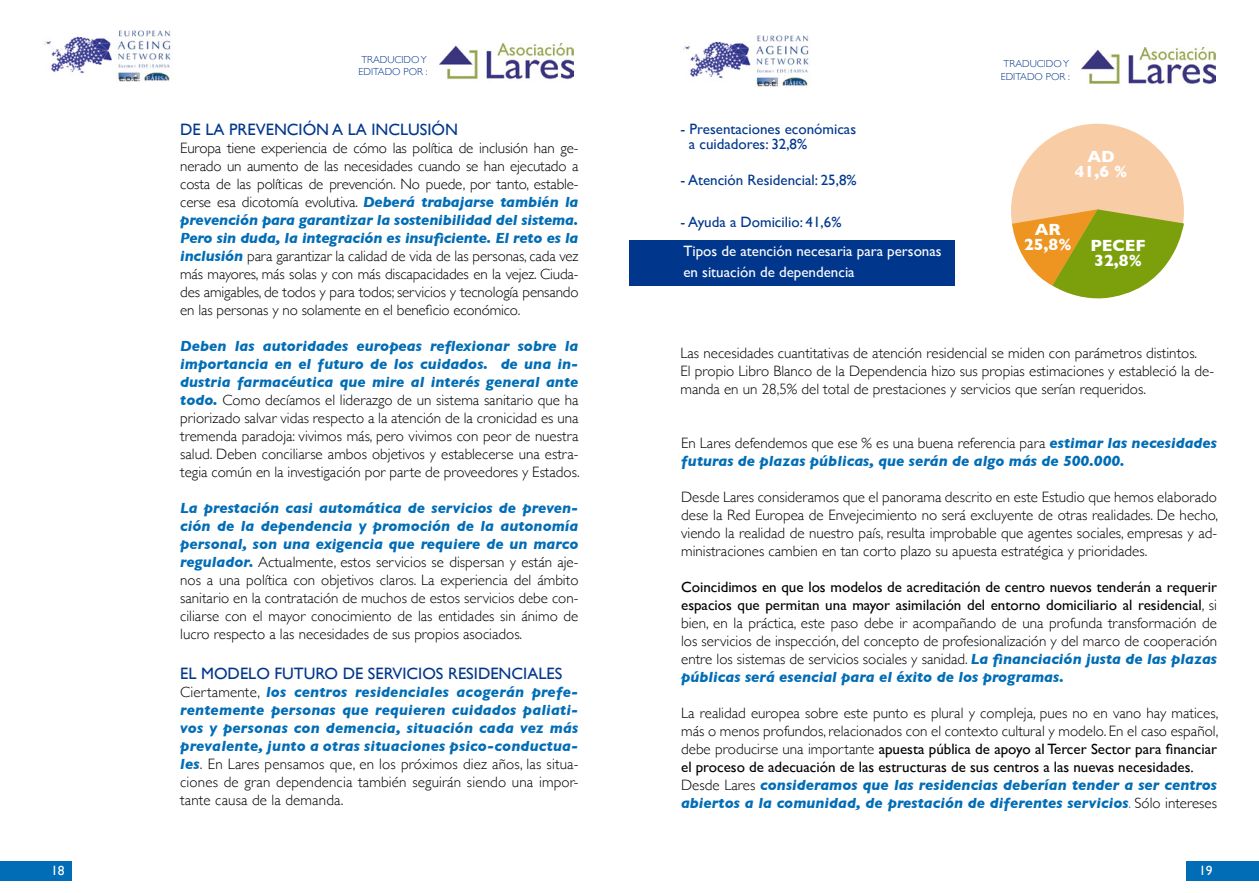
<style>
.page{position:relative;width:1259px;height:893px;background:#fff}
.page>*{position:absolute;margin:0;border:0;box-sizing:border-box;transform-origin:0 0}
.t1{font:16.5px "Gill Sans";color:#00378d}
.t2{font:700 16.5px/15px "Gill Sans";color:#fff;text-align:center}
.t3{font:300 15px/18px "Gill Sans";color:#000;text-align:justify}
.t4{font:italic 700 15px/18px "Gill Sans";letter-spacing:.005em;color:#006db6;text-align:justify}
.t5{font:15px/15px "Gill Sans";color:#00378d}
.t6{font:15px/21px "Gill Sans";color:#fff}
.t7{font:13.5px "Gill Sans";color:#fff}
.t8{font:300 10.2px/12.3px "Gill Sans";color:#00378d}
.s1{font-weight:700;font-style:italic;color:#006db6}
.s2{font-weight:300;font-style:normal;color:#000}
.s3{font-weight:400}
.s4{color:#006db6}
</style>
<div class="page">
<img style="left:439px;top:43px;width:134px;height:37px">
<img style="left:1081px;top:48px;width:134px;height:37px">
<div style="left:0;top:861px;width:72px;height:19px;background:#006db6"></div>
<div style="left:1186px;top:861px;width:73px;height:19px;background:#006db6"></div>
<img style="left:44px;top:30px;width:127px;height:52px">
<img style="left:683px;top:35px;width:126px;height:52px">
<div style="left:629px;top:240px;width:326px;height:46px;background:#00378d"></div>
<div style="left:1011px;top:124px;width:173px;height:174px;background:#f8cda5;border-radius:50%"></div>
<svg style="left:1012px;top:209px;width:172px;height:90px"></svg>
<p class="t8" style="left:358px;top:53px;width:71px">TRADUCIDO Y<br>EDITADO POR :</p>
<p class="t8" style="left:1000px;top:57px;width:71px">TRADUCIDO Y<br>EDITADO POR :</p>
<p class="t1" style="left:180px;top:120px;width:279px">DE LA PREVENCIÓN A LA INCLUSIÓN</p>
<p class="t3" style="left:180px;top:138px;width:400px">Europa tiene experiencia de cómo las política de inclusión han ge&shy;nerado un aumento de las necesidades cuando se han ejecutado a costa de las políticas de prevención. No puede, por tanto, estable&shy;cerse esa dicotomía evolutiva. <span class="s1">Deberá trabajarse también la prevención para garantizar la sostenibilidad del sistema.<br>Pero sin duda, la integración es insuficiente. El reto es la inclusión</span> para garantizar la calidad de vida de las personas, cada vez más mayores, más solas y con más discapacidades en la vejez. Ciuda&shy;des amigables, de todos y para todos; servicios y tecnología pensando en las personas y no solamente en el beneficio económico.</p>
<p class="t3" style="left:180px;top:336px;width:401px"><span class="s1">Deben las autoridades europeas reflexionar sobre la importancia en el futuro de los cuidados. de una in&shy;dustria farmacéutica que mire al interés general ante todo.</span> Como decíamos el liderazgo de un sistema sanitario que ha priorizado salvar vidas respecto a la atención de la cronicidad es una tremenda paradoja: vivimos más, pero vivimos con peor de nuestra salud. Deben conciliarse ambos objetivos y establecerse una estra&shy;tegia común en la investigación por parte de proveedores y Estados.</p>
<p class="t3" style="left:180px;top:498px;width:400px"><span class="s1">La prestación casi automática de servicios de preven&shy;ción de la dependencia y promoción de la autonomía personal, son una exigencia que requiere de un marco regulador.</span> Actualmente, estos servicios se dispersan y están aje&shy;nos a una política con objetivos claros. La experiencia del ámbito sanitario en la contratación de muchos de estos servicios debe con&shy;ciliarse con el mayor conocimiento de las entidades sin ánimo de lucro respecto a las necesidades de sus propios asociados.</p>
<p class="t1" style="left:180px;top:663px;width:383px">EL MODELO FUTURO DE SERVICIOS RESIDENCIALES</p>
<p class="t4" style="left:180px;top:683px;width:400px"><span class="s2">Ciertamente,</span> los centros residenciales acogerán prefe&shy;rentemente personas que requieren cuidados paliati&shy;vos y personas con demencia, situación cada vez más prevalente, junto a otras situaciones psico-conductua&shy;les<span class="s2">. En Lares pensamos que, en los próximos diez años, las situa&shy;ciones de gran dependencia también seguirán siendo una impor&shy;tante causa de la demanda.</span></p>
<p class="t5" style="left:689px;top:121px;width:169px;text-indent:-8px">- Presentaciones económicas a cuidadores: 32,8%</p>
<p class="t5" style="left:680px;top:172px;width:178px">- Atención Residencial: 25,8%</p>
<p class="t5" style="left:680px;top:214px;width:162px">- Ayuda a Domicilio: 41,6%</p>
<p class="t6" style="left:683px;top:241px;width:260px">Tipos de atención necesaria para personas en situación de dependencia</p>
<p class="t2" style="left:1074px;top:148px;width:54px">AD<br>41,6 %</p>
<p class="t2" style="left:1024px;top:221px;width:49px">AR<br>25,8%</p>
<p class="t2" style="left:1090px;top:238px;width:57px;text-align:left">PECEF<br>32,8%</p>
<p class="t3" style="left:680px;top:343px;width:535px;text-align:left">Las necesidades cuantitativas de atención residencial se miden con parámetros distintos.<br>El propio Libro Blanco de la Dependencia hizo sus propias estimaciones y estableció la de&shy;manda en un 28,5% del total de prestaciones y servicios que serían requeridos.</p>
<p class="t4" style="left:681px;top:433px;width:537px"><span class="s2">En Lares defendemos que ese % es una buena referencia para</span> estimar las necesidades futuras de plazas públicas, que serán de algo más de 500.000.</p>
<p class="t3" style="left:681px;top:487px;width:538px">Desde Lares consideramos que el panorama descrito en este Estudio que hemos elaborado dese la Red Europea de Envejecimiento no será excluyente de otras realidades. De hecho, viendo la realidad de nuestro país, resulta improbable que agentes sociales, empresas y ad&shy;ministraciones cambien en tan corto plazo su apuesta estratégica y prioridades.</p>
<p class="t3" style="left:681px;top:577px;width:537px"><span class="s3">Coincidimos en que los modelos de acreditación de centro nuevos tenderán a requerir espacios que permitan una mayor asimilación del entorno domiciliario al residencial</span>, si bien, en la práctica, este paso debe ir acompañando de una profunda transformación de los servicios de inspección, del concepto de profesionalización y del marco de cooperación entre los sistemas de servicios sociales y sanidad. <span class="s1">La financiación justa de las plazas públicas será esencial para el éxito de los programas.</span></p>
<p class="t3" style="left:681px;top:703px;width:538px;text-align:left">La realidad europea sobre este punto es plural y compleja, pues no en vano hay matices, más o menos profundos, relacionados con el contexto cultural y modelo. En el caso español, debe producirse una importante <span class="s3">apuesta pública de apoyo al Tercer Sector para financiar el proceso de adecuación de las estructuras de sus centros a las nuevas necesidades.<br></span>Desde Lares <span class="s1">consideramos que las residencias deberían tender a ser centros abiertos a la comunidad, de prestación de diferentes servicios</span><span class="s4">.</span> Sólo intereses</p>
<p class="t7" style="left:51px;top:862px;width:15px">18</p>
<p class="t7" style="left:1199px;top:862px;width:15px">19</p>
</div>
